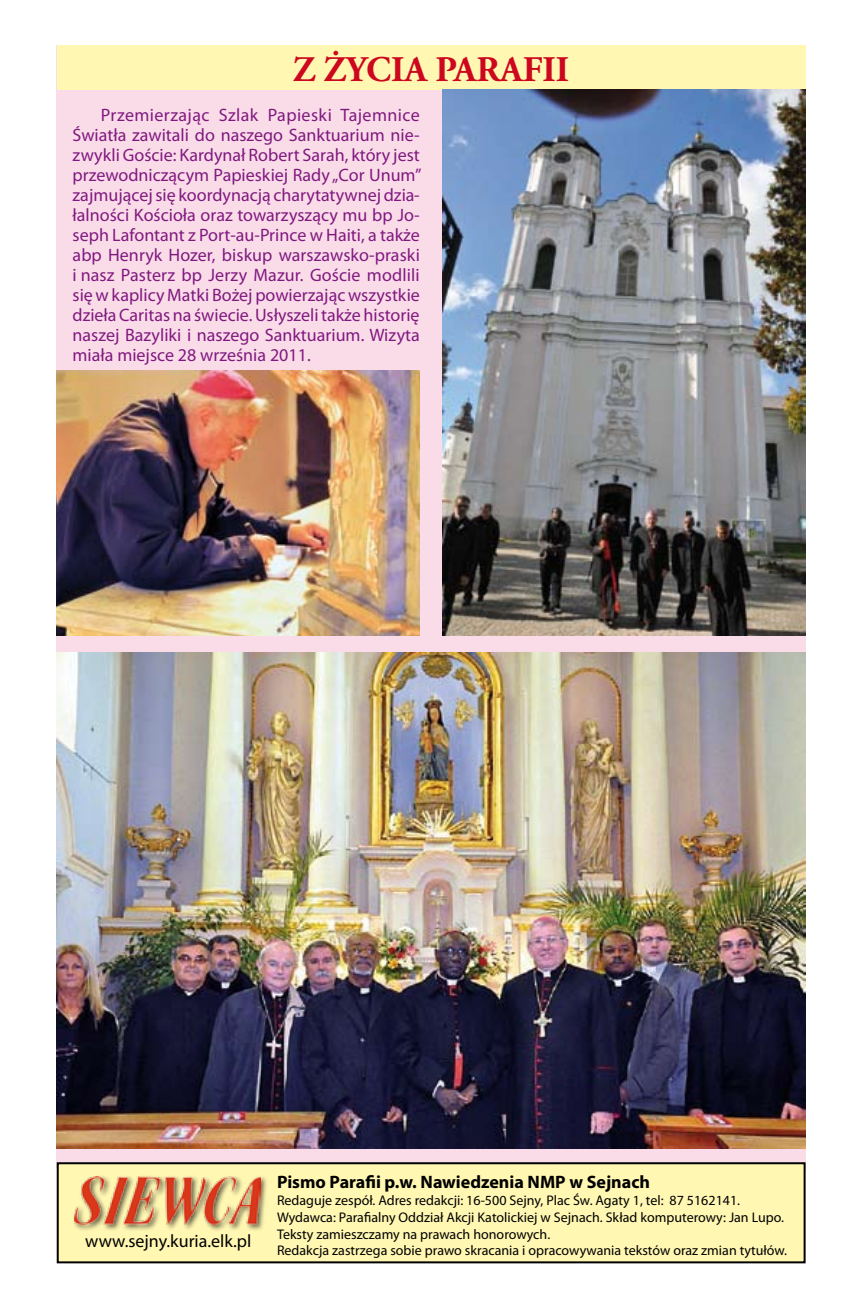
<style>
.page{position:relative;width:851px;height:1304px;background:#fff}
.page>*{position:absolute;margin:0;border:0;box-sizing:border-box;transform-origin:0 0}
.t1{font:700 36px "Adobe Garamond Pro";color:#cc071e}
.t2{font:18px/20px "Myriad Pro";color:#80197f;text-align:justify}
.t3{font:700 18px "Myriad Pro";color:#000}
.t4{font:18px "Myriad Pro";color:#000}
.t5{font:14px/16.8px "Myriad Pro";color:#000}
</style>
<div class="page">
<div style="left:406px;top:79px;width:50px;height:1089px;background:#fadce9"></div>
<div style="left:442px;top:45px;width:363px;height:1125px;background:#fadce9"></div>
<div style="left:57px;top:45px;width:363px;height:1123px;background:#fadce9"></div>
<div style="left:57px;top:45px;width:748px;height:45px;background:#fff7b2"></div>
<div style="left:58px;top:1163px;width:746px;height:99px;background:#fff7b2"></div>
<div style="left:57px;top:1162px;width:748px;height:101px;border:2px solid #000"></div>
<div style="left:72px;top:1173px;width:196px;height:59px;background:#000;opacity:.6"></div>
<img style="left:75px;top:1176px;width:185px;height:49px">
<img style="left:57px;top:652px;width:748px;height:497px">
<img style="left:442px;top:90px;width:363px;height:546px">
<img style="left:57px;top:371px;width:363px;height:265px">
<h1 class="t1" style="left:293px;top:48px;width:277px">Z ŻYCIA PARAFII</h1>
<p class="t2" style="left:73px;top:105px;width:350px;text-indent:28px">Przemierzając Szlak Papieski Tajemnice Światła zawitali do naszego Sanktuarium nie&shy;zwykli Goście: Kardynał Robert Sarah, który jest przewodniczącym Papieskiej Rady „Cor Unum” zajmującej się koordynacją charytatywnej dzia&shy;łalności Kościoła oraz towarzyszący mu bp Jo&shy;seph Lafontant z Port-au-Prince w Haiti, a także abp Henryk Hozer, biskup warszawsko-praski i nasz Pasterz bp Jerzy Mazur. Goście modlili się w kaplicy Matki Bożej powierzając wszystkie dzieła Caritas na świecie. Usłyszeli także historię naszej Bazyliki i naszego Sanktuarium. Wizyta miała miejsce 28 września 2011.</p>
<p class="t4" style="left:85px;top:1229px;width:168px">www.sejny.kuria.elk.pl</p>
<p class="t3" style="left:277px;top:1170px;width:374px">Pismo Parafii p.w. Nawiedzenia NMP w Sejnach</p>
<p class="t5" style="left:277px;top:1192px;width:511px">Redaguje zespół. Adres redakcji: 16-500 Sejny, Plac Św. Agaty 1, tel: 87 5162141.<br>Wydawca: Parafialny Oddział Akcji Katolickiej w Sejnach. Skład komputerowy: Jan Lupo.<br>Teksty zamieszczamy na prawach honorowych.<br>Redakcja zastrzega sobie prawo skracania i opracowywania tekstów oraz zmian tytułów.</p>
</div>
